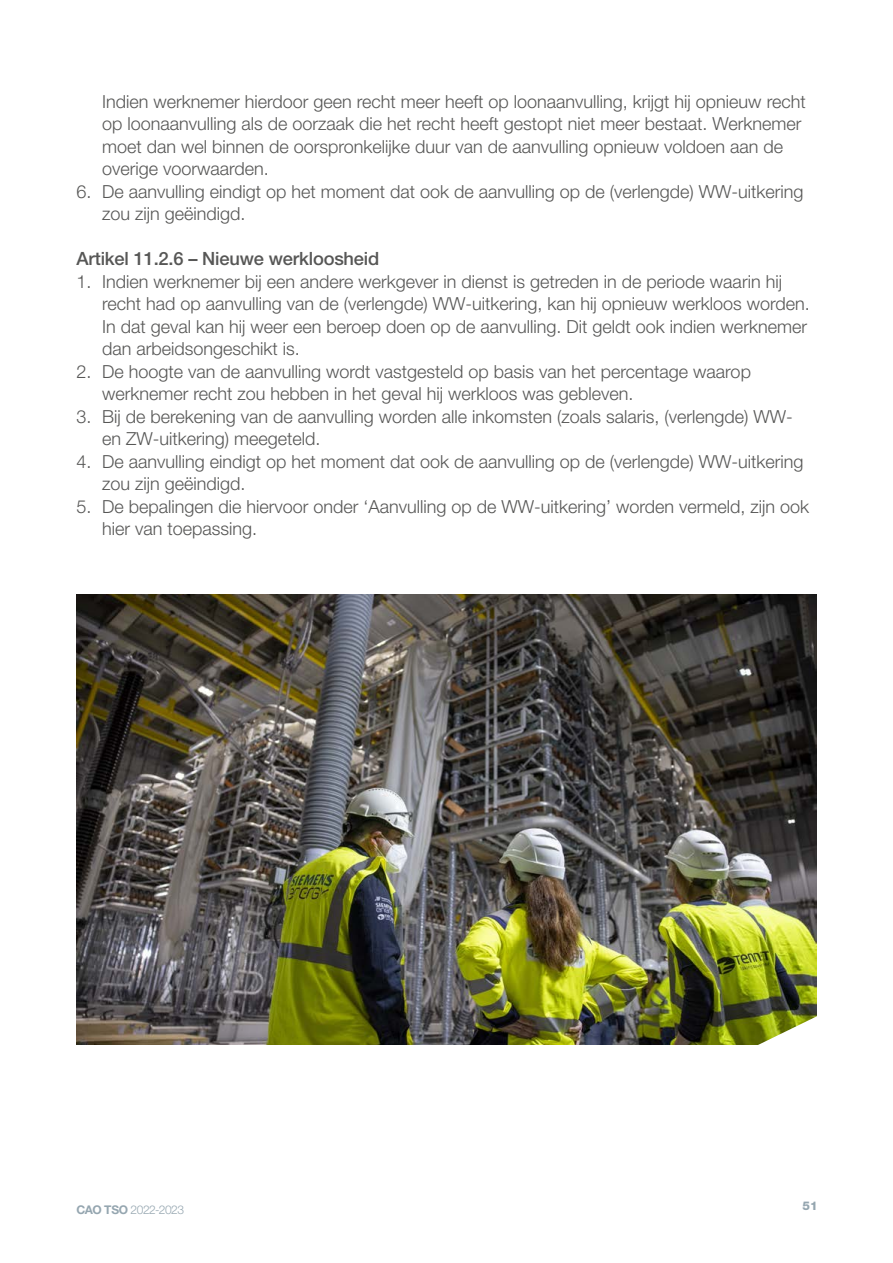
<style>
.page{position:relative;width:893px;height:1263px;background:#fff}
.page>*{position:absolute;margin:0;border:0;box-sizing:border-box;transform-origin:0 0}
.t1{font:500 18.3px "Helvetica Neue LT Pro";letter-spacing:-.01em;color:#575756}
.t2{font:300 18px/22.5px "Helvetica Neue LT Pro";color:#575756}
.t3{font:300 12px "Helvetica Neue LT Pro";letter-spacing:-.04em;color:#95a6b0}
.t4{font:800 12px "Helvetica Neue LT Pro";color:#95a6b0}
.s1{font-weight:700}
</style>
<div class="page">
<img style="left:77px;top:594px;width:739px;height:451px">
<svg style="left:749px;top:1014px;width:68px;height:31px"></svg>
<p class="t2" style="left:102px;top:90px;width:705px">Indien werknemer hierdoor geen recht meer heeft op loonaanvulling, krijgt hij opnieuw recht op loonaanvulling als de oorzaak die het recht heeft gestopt niet meer bestaat. Werknemer moet dan wel binnen de oorspronkelijke duur van de aanvulling opnieuw voldoen aan de overige voorwaarden.</p>
<p class="t2" style="left:102px;top:180px;width:703px;text-indent:-26px">6. De aanvulling eindigt op het moment dat ook de aanvulling op de (verlengde) WW-uitkering zou zijn geëindigd.</p>
<p class="t1" style="left:77px;top:248px;width:304px">Artikel 11.2.6 – Nieuwe werkloosheid</p>
<p class="t2" style="left:102px;top:270px;width:709px;text-indent:-26px">1. Indien werknemer bij een andere werkgever in dienst is getreden in de periode waarin hij recht had op aanvulling van de (verlengde) WW-uitkering, kan hij opnieuw werkloos worden.<br>In dat geval kan hij weer een beroep doen op de aanvulling. Dit geldt ook indien werknemer dan arbeidsongeschikt is.</p>
<p class="t2" style="left:102px;top:360px;width:650px;text-indent:-26px">2. De hoogte van de aanvulling wordt vastgesteld op basis van het percentage waarop werknemer recht zou hebben in het geval hij werkloos was gebleven.</p>
<p class="t2" style="left:102px;top:405px;width:692px;text-indent:-26px">3. Bij de berekening van de aanvulling worden alle inkomsten (zoals salaris, (verlengde) WW&shy;en ZW-uitkering) meegeteld.</p>
<p class="t2" style="left:102px;top:450px;width:703px;text-indent:-26px">4. De aanvulling eindigt op het moment dat ook de aanvulling op de (verlengde) WW-uitkering zou zijn geëindigd.</p>
<p class="t2" style="left:102px;top:495px;width:709px;text-indent:-26px">5. De bepalingen die hiervoor onder ‘Aanvulling op de WW-uitkering’ worden vermeld, zijn ook hier van toepassing.</p>
<p class="t3" style="left:77px;top:1202px;width:109px"><span class="s1">CAO TSO</span> 2022-2023</p>
<p class="t4" style="left:802px;top:1199px;width:17px">51</p>
</div>
